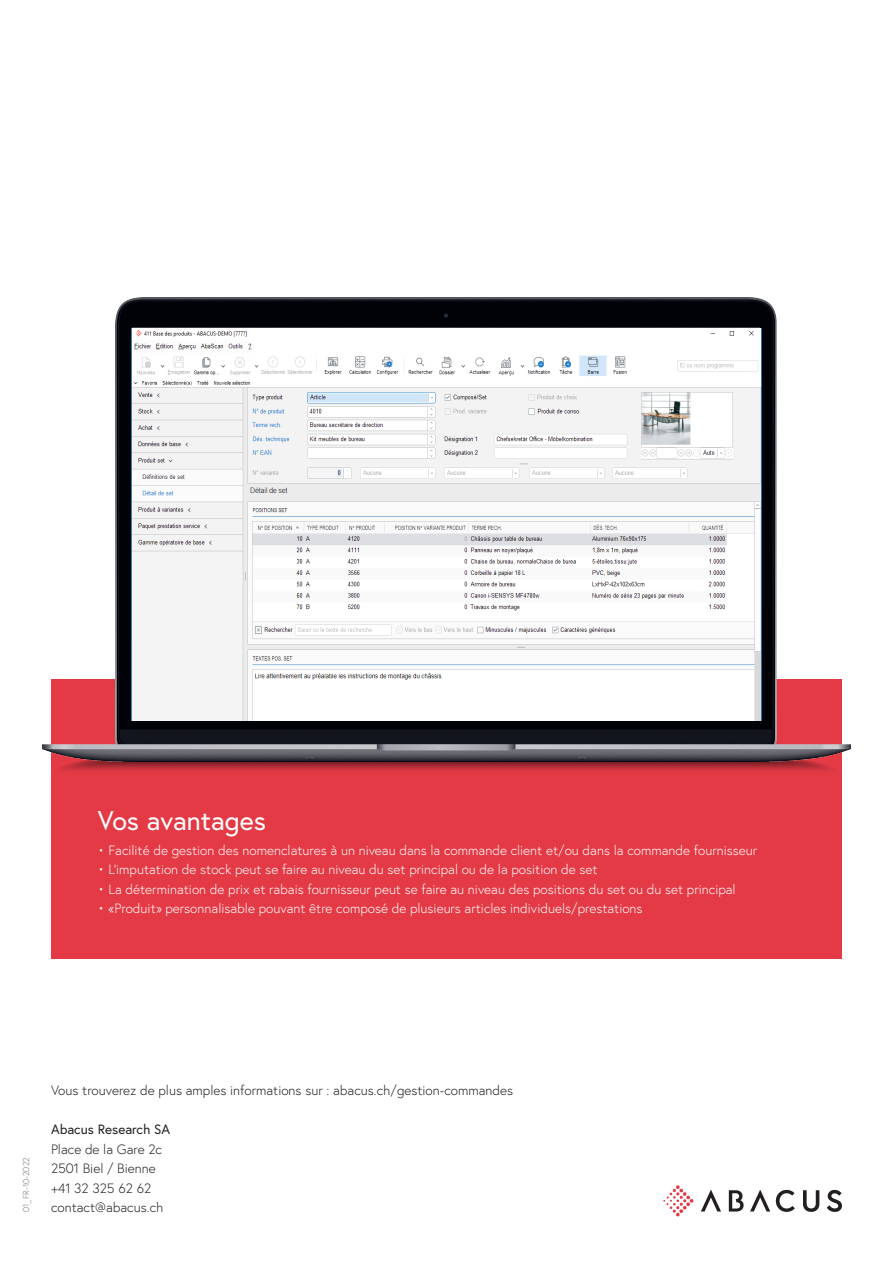
<style>
.page{position:relative;width:893px;height:1263px;background:#fff}
.page>*{position:absolute;margin:0;border:0;box-sizing:border-box;transform-origin:0 0}
.Subhead_18pt{font:27px "Europa";color:#fff}
.t1{font:300 13.5px "Europa";color:#fff}
.Lauftext_links_9pt{font:300 13.5px "Europa";color:#231f20}
.Lauftext_links_9pt-2{font:13.5px "Europa";color:#231f20}
.DRUCKCODE_5_75pt{font:300 8.7px "Europa";color:#76787b}
</style>
<div class="page">
<svg style="left:776px;top:1190px;width:19px;height:22px"></svg>
<svg style="left:827px;top:1190px;width:15px;height:22px"></svg>
<svg style="left:803px;top:1190px;width:16px;height:22px"></svg>
<svg style="left:701px;top:1189px;width:20px;height:22px"></svg>
<svg style="left:750px;top:1189px;width:20px;height:22px"></svg>
<svg style="left:729px;top:1190px;width:15px;height:21px"></svg>
<svg style="left:663px;top:1185px;width:31px;height:31px"></svg>
<div style="left:51px;top:679px;width:791px;height:280px;background:#e33a46"></div>
<img style="left:43px;top:298px;width:808px;height:464px">
<img style="left:132px;top:329px;width:630px;height:392px">
<p class="Subhead_18pt" style="left:98px;top:803px;width:170px">Vos avantages</p>
<p class="t1" style="left:98px;top:842px;width:661px">• Facilité de gestion des nomenclatures à un niveau dans la commande client et/ou dans la commande fournisseur</p>
<p class="t1" style="left:98px;top:861px;width:501px">• L’imputation de stock peut se faire au niveau du set principal ou de la position de set</p>
<p class="t1" style="left:98px;top:881px;width:639px">• La détermination de prix et rabais fournisseur peut se faire au niveau des positions du set ou du set principal</p>
<p class="t1" style="left:98px;top:900px;width:546px">• «Produit» personnalisable pouvant être composé de plusieurs articles individuels/prestations</p>
<p class="DRUCKCODE_5_75pt" style="left:21px;top:1212px;width:56px;rotate:-90deg">01_FR-10-2022</p>
<p class="Lauftext_links_9pt" style="left:51px;top:1082px;width:464px">Vous trouverez de plus amples informations sur : abacus.ch/gestion-commandes</p>
<p class="Lauftext_links_9pt-2" style="left:51px;top:1121px;width:121px">Abacus Research SA</p>
<p class="Lauftext_links_9pt" style="left:51px;top:1140px;width:113px">Place de la Gare 2c</p>
<p class="Lauftext_links_9pt" style="left:51px;top:1160px;width:106px">2501 Biel / Bienne</p>
<p class="Lauftext_links_9pt" style="left:51px;top:1179px;width:102px">+41 32 325 62 62</p>
<p class="Lauftext_links_9pt" style="left:51px;top:1199px;width:114px">contact@abacus.ch</p>
</div>
